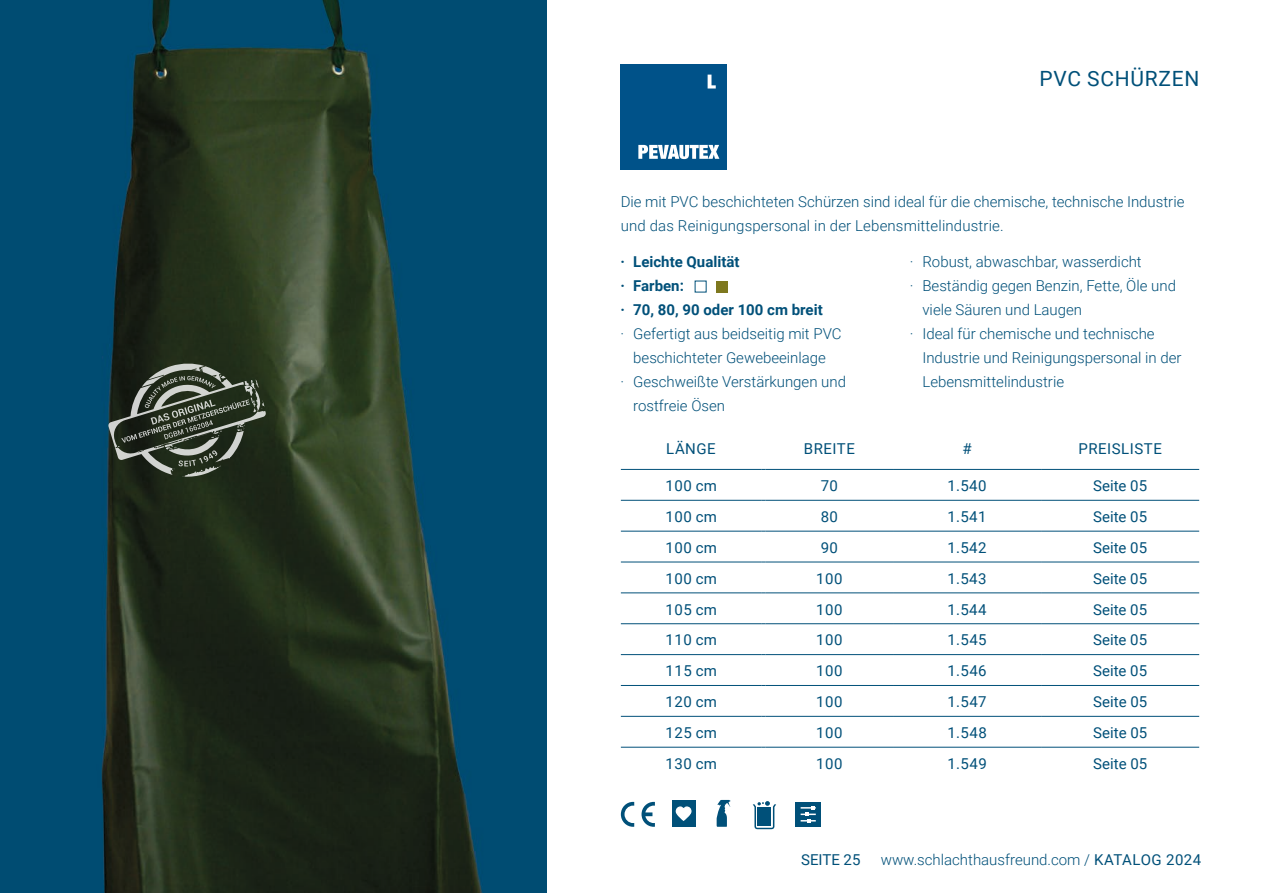
<style>
.page{position:relative;width:1263px;height:893px;background:#fff}
.page>*{position:absolute;margin:0;border:0;box-sizing:border-box;transform-origin:0 0}
.t1{font:21px "Roboto";letter-spacing:.035em;color:#005079}
.t2{font:300 15px/24px "Roboto";color:#005079}
.t3{font:15px "Roboto";letter-spacing:.035em;color:#005079}
.t4{font:700 15px/24px "Roboto";color:#005079}
.s1{font-weight:400}
</style>
<div class="page">
<img style="left:0;top:0;width:547px;height:893px">
<hr style="left:621px;top:469px;width:140px;height:1px;background:#005079">
<hr style="left:766px;top:469px;width:127px;height:1px;background:#005079">
<hr style="left:893px;top:469px;width:148px;height:1px;background:#005079">
<hr style="left:1041px;top:469px;width:158px;height:1px;background:#005079">
<hr style="left:621px;top:500px;width:140px;height:1px;background:#005079">
<hr style="left:766px;top:500px;width:127px;height:1px;background:#005079">
<hr style="left:893px;top:500px;width:148px;height:1px;background:#005079">
<hr style="left:1041px;top:500px;width:158px;height:1px;background:#005079">
<hr style="left:621px;top:531px;width:140px;height:1px;background:#005079">
<hr style="left:766px;top:531px;width:127px;height:1px;background:#005079">
<hr style="left:893px;top:531px;width:148px;height:1px;background:#005079">
<hr style="left:1041px;top:531px;width:158px;height:1px;background:#005079">
<hr style="left:621px;top:562px;width:140px;height:1px;background:#005079">
<hr style="left:766px;top:562px;width:127px;height:1px;background:#005079">
<hr style="left:893px;top:562px;width:148px;height:1px;background:#005079">
<hr style="left:1041px;top:562px;width:158px;height:1px;background:#005079">
<hr style="left:621px;top:592px;width:140px;height:1px;background:#005079">
<hr style="left:766px;top:592px;width:127px;height:1px;background:#005079">
<hr style="left:893px;top:592px;width:148px;height:1px;background:#005079">
<hr style="left:1041px;top:592px;width:158px;height:1px;background:#005079">
<hr style="left:621px;top:623px;width:140px;height:1px;background:#005079">
<hr style="left:766px;top:623px;width:127px;height:1px;background:#005079">
<hr style="left:893px;top:623px;width:148px;height:1px;background:#005079">
<hr style="left:1041px;top:623px;width:158px;height:1px;background:#005079">
<hr style="left:621px;top:654px;width:140px;height:1px;background:#005079">
<hr style="left:766px;top:654px;width:127px;height:1px;background:#005079">
<hr style="left:893px;top:654px;width:148px;height:1px;background:#005079">
<hr style="left:1041px;top:654px;width:158px;height:1px;background:#005079">
<hr style="left:621px;top:685px;width:140px;height:1px;background:#005079">
<hr style="left:766px;top:685px;width:127px;height:1px;background:#005079">
<hr style="left:893px;top:685px;width:148px;height:1px;background:#005079">
<hr style="left:1041px;top:685px;width:158px;height:1px;background:#005079">
<hr style="left:621px;top:716px;width:140px;height:1px;background:#005079">
<hr style="left:766px;top:716px;width:127px;height:1px;background:#005079">
<hr style="left:893px;top:716px;width:148px;height:1px;background:#005079">
<hr style="left:1041px;top:716px;width:158px;height:1px;background:#005079">
<hr style="left:621px;top:747px;width:140px;height:1px;background:#005079">
<hr style="left:766px;top:747px;width:127px;height:1px;background:#005079">
<hr style="left:893px;top:747px;width:148px;height:1px;background:#005079">
<hr style="left:1041px;top:747px;width:158px;height:1px;background:#005079">
<div style="left:716px;top:281px;width:11px;height:11px;background:#7e781f"></div>
<svg style="left:108px;top:363px;width:158px;height:114px;background:#434c3f"></svg>
<div style="left:621px;top:64px;width:106px;height:106px;background:#005289"></div>
<svg style="left:638px;top:145px;width:81px;height:14px"></svg>
<svg style="left:708px;top:75px;width:8px;height:14px"></svg>
<div style="left:672px;top:801px;width:23px;height:26px;background:#005079"></div>
<svg style="left:675px;top:806px;width:17px;height:15px"></svg>
<svg style="left:621px;top:802px;width:34px;height:25px"></svg>
<div style="left:796px;top:802px;width:25px;height:25px;background:#005079"></div>
<svg style="left:801px;top:806px;width:15px;height:17px"></svg>
<svg style="left:753px;top:801px;width:23px;height:28px"></svg>
<div style="left:757px;top:808px;width:14px;height:18px;background:#005079"></div>
<svg style="left:717px;top:800px;width:13px;height:27px"></svg>
<h1 class="t1" style="left:1039px;top:64px;width:161px">PVC SCHÜRZEN</h1>
<p class="t2" style="left:621px;top:189px;width:565px">Die mit PVC beschichteten Schürzen sind ideal für die chemische, technische Industrie und das Reinigungspersonal in der Lebensmittelindustrie.</p>
<p class="t4" style="left:620px;top:250px;width:204px">· Leichte Qualität<br>· Farben:<br>· 70, 80, 90 oder 100 cm breit</p>
<p class="t2" style="left:620px;top:322px;width:223px">· Gefertigt aus beidseitig mit PVC</p>
<p class="t2" style="left:633px;top:346px;width:194px">beschichteter Gewebeeinlage</p>
<p class="t2" style="left:620px;top:370px;width:227px">· Geschweißte Verstärkungen und</p>
<p class="t2" style="left:633px;top:394px;width:93px">rostfreie Ösen</p>
<p class="t2" style="left:910px;top:250px;width:234px">· Robust, abwaschbar, wasserdicht</p>
<p class="t2" style="left:910px;top:274px;width:268px">· Beständig gegen Benzin, Fette, Öle und</p>
<p class="t2" style="left:922px;top:298px;width:161px">viele Säuren und Laugen</p>
<p class="t2" style="left:910px;top:322px;width:246px">· Ideal für chemische und technische</p>
<p class="t2" style="left:922px;top:346px;width:261px">Industrie und Reinigungspersonal in der</p>
<p class="t2" style="left:922px;top:370px;width:143px">Lebensmittelindustrie</p>
<p class="t3" style="left:666px;top:439px;width:51px">LÄNGE</p>
<p class="t3" style="left:804px;top:439px;width:53px">BREITE</p>
<p class="t3" style="left:962px;top:439px;width:11px">#</p>
<p class="t3" style="left:1078px;top:439px;width:85px">PREISLISTE</p>
<p class="t3" style="left:665px;top:475px;width:53px">100 cm</p>
<p class="t3" style="left:821px;top:475px;width:19px">70</p>
<p class="t3" style="left:947px;top:475px;width:41px">1.540</p>
<p class="t3" style="left:1093px;top:475px;width:55px">Seite 05</p>
<p class="t3" style="left:665px;top:506px;width:53px">100 cm</p>
<p class="t3" style="left:821px;top:506px;width:19px">80</p>
<p class="t3" style="left:947px;top:506px;width:41px">1.541</p>
<p class="t3" style="left:1093px;top:506px;width:55px">Seite 05</p>
<p class="t3" style="left:665px;top:537px;width:53px">100 cm</p>
<p class="t3" style="left:821px;top:537px;width:19px">90</p>
<p class="t3" style="left:947px;top:537px;width:41px">1.542</p>
<p class="t3" style="left:1093px;top:537px;width:55px">Seite 05</p>
<p class="t3" style="left:665px;top:568px;width:53px">100 cm</p>
<p class="t3" style="left:816px;top:568px;width:28px">100</p>
<p class="t3" style="left:947px;top:568px;width:41px">1.543</p>
<p class="t3" style="left:1093px;top:568px;width:55px">Seite 05</p>
<p class="t3" style="left:665px;top:599px;width:53px">105 cm</p>
<p class="t3" style="left:816px;top:599px;width:28px">100</p>
<p class="t3" style="left:947px;top:599px;width:41px">1.544</p>
<p class="t3" style="left:1093px;top:599px;width:55px">Seite 05</p>
<p class="t3" style="left:665px;top:630px;width:53px">110 cm</p>
<p class="t3" style="left:816px;top:630px;width:28px">100</p>
<p class="t3" style="left:947px;top:630px;width:41px">1.545</p>
<p class="t3" style="left:1093px;top:630px;width:55px">Seite 05</p>
<p class="t3" style="left:665px;top:660px;width:53px">115 cm</p>
<p class="t3" style="left:816px;top:660px;width:28px">100</p>
<p class="t3" style="left:947px;top:660px;width:41px">1.546</p>
<p class="t3" style="left:1093px;top:660px;width:55px">Seite 05</p>
<p class="t3" style="left:665px;top:691px;width:53px">120 cm</p>
<p class="t3" style="left:816px;top:691px;width:28px">100</p>
<p class="t3" style="left:947px;top:691px;width:41px">1.547</p>
<p class="t3" style="left:1093px;top:691px;width:55px">Seite 05</p>
<p class="t3" style="left:665px;top:722px;width:53px">125 cm</p>
<p class="t3" style="left:816px;top:722px;width:28px">100</p>
<p class="t3" style="left:947px;top:722px;width:41px">1.548</p>
<p class="t3" style="left:1093px;top:722px;width:55px">Seite 05</p>
<p class="t3" style="left:666px;top:753px;width:53px">130 cm</p>
<p class="t3" style="left:816px;top:753px;width:28px">100</p>
<p class="t3" style="left:947px;top:753px;width:41px">1.549</p>
<p class="t3" style="left:1093px;top:753px;width:55px">Seite 05</p>
<p class="t3" style="left:801px;top:849px;width:61px">SEITE 25</p>
<p class="t2" style="left:881px;top:847px;width:322px">www.schlachthausfreund.com / <span class="s1">KATALOG 2024</span></p>
</div>
